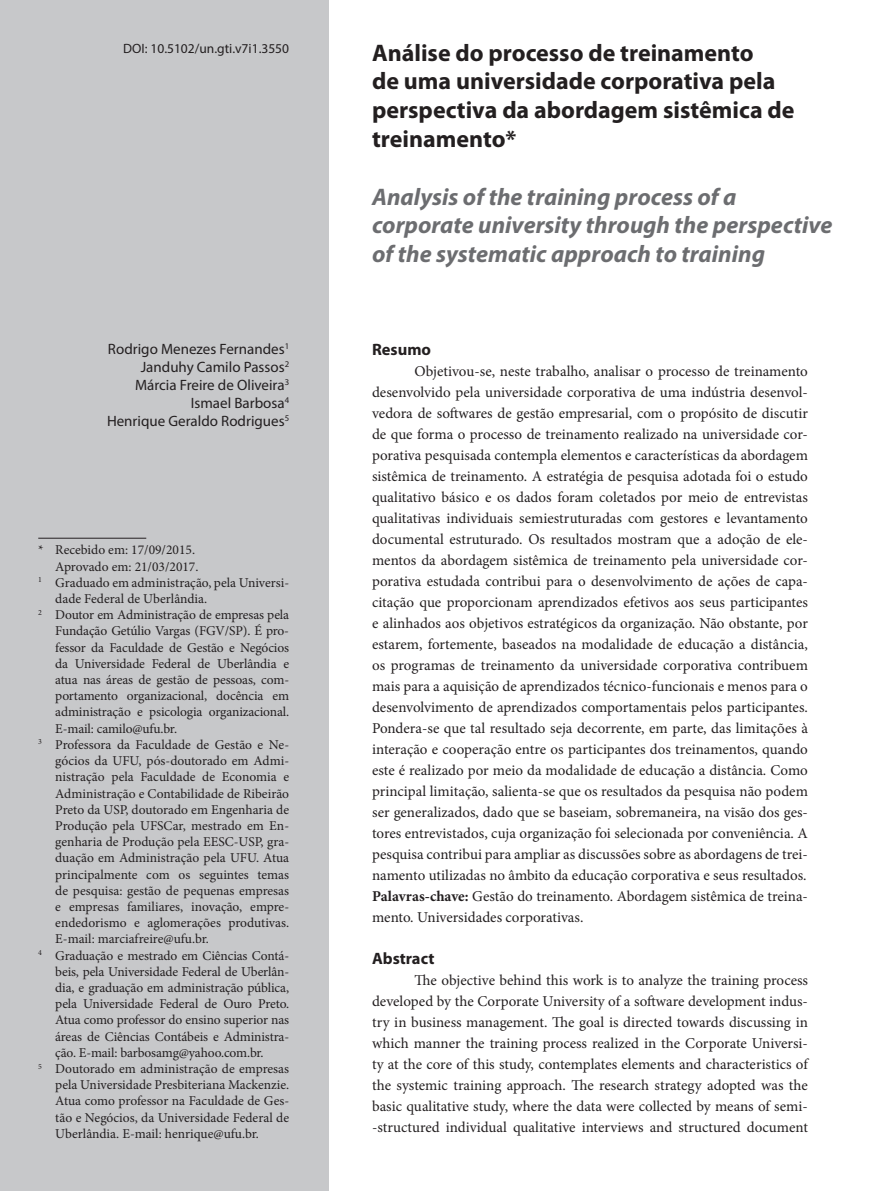
<style>
.page{position:relative;width:893px;height:1191px;background:#fff}
.page>*{position:absolute;margin:0;border:0;box-sizing:border-box;transform-origin:0 0}
.t1{font:700 24px/28.8px "Myriad Pro";color:#231f20}
.t2{font:italic 700 24px/28.8px "Myriad Pro";color:#6c6d70}
.t3{font:700 16.5px "Myriad Pro";color:#231f20}
.t4{font:15px/21px "Minion Pro";color:#231f20;text-align:justify}
.t5{font:15px/18px "Myriad Pro";color:#231f20;text-align:right}
.t6{font:13.5px "Minion Pro";letter-spacing:-.005em;color:#231f20}
.t7{font:13.5px "Myriad Pro";color:#231f20}
.s1{font-weight:700}
</style>
<div class="page">
<div style="left:0;top:0;width:329px;height:1191px;background:#c7c8ca"></div>
<hr style="left:38px;top:538px;width:108px;height:1px;background:#231f20">
<p class="t7" style="left:123px;top:40px;width:167px">DOI: 10.5102/un.gti.v7i1.3550</p>
<p class="t5" style="left:107px;top:339px;width:184px">Rodrigo Menezes Fernandes<sup>1<br></sup>Janduhy Camilo Passos<sup>2<br></sup>Márcia Freire de Oliveira<sup>3<br></sup>Ismael Barbosa<sup>4<br></sup>Henrique Geraldo Rodrigues<sup>5</sup></p>
<p class="t6" style="left:38px;top:541px;width:158px">* Recebido em: 17/09/2015.</p>
<p class="t6" style="left:55px;top:557px;width:145px">Aprovado em: 21/03/2017.</p>
<p class="t6" style="left:38px;top:573px;width:252px"><sup>1</sup> Graduado em administração, pela Universi-</p>
<p class="t6" style="left:55px;top:589px;width:153px">dade Federal de Uberlândia.</p>
<p class="t6" style="left:38px;top:606px;width:252px"><sup>2</sup> Doutor em Administração de empresas pela</p>
<p class="t6" style="left:55px;top:622px;width:235px">Fundação Getúlio Vargas (FGV/SP). É pro-</p>
<p class="t6" style="left:55px;top:638px;width:235px">fessor da Faculdade de Gestão e Negócios</p>
<p class="t6" style="left:55px;top:654px;width:235px">da Universidade Federal de Uberlândia e</p>
<p class="t6" style="left:55px;top:670px;width:235px">atua nas áreas de gestão de pessoas, com-</p>
<p class="t6" style="left:55px;top:687px;width:235px">portamento organizacional, docência em</p>
<p class="t6" style="left:55px;top:703px;width:235px">administração e psicologia organizacional.</p>
<p class="t6" style="left:55px;top:719px;width:123px">E-mail: camilo@ufu.br.</p>
<p class="t6" style="left:38px;top:735px;width:252px"><sup>3</sup> Professora da Faculdade de Gestão e Ne-</p>
<p class="t6" style="left:55px;top:751px;width:235px">gócios da UFU, pós-doutorado em Admi-</p>
<p class="t6" style="left:55px;top:768px;width:235px">nistração pela Faculdade de Economia e</p>
<p class="t6" style="left:55px;top:784px;width:235px">Administração e Contabilidade de Ribeirão</p>
<p class="t6" style="left:55px;top:800px;width:235px">Preto da USP, doutorado em Engenharia de</p>
<p class="t6" style="left:55px;top:816px;width:235px">Produção pela UFSCar, mestrado em En-</p>
<p class="t6" style="left:55px;top:832px;width:235px">genharia de Produção pela EESC-USP, gra-</p>
<p class="t6" style="left:55px;top:849px;width:235px">duação em Administração pela UFU. Atua</p>
<p class="t6" style="left:55px;top:865px;width:235px">principalmente com os seguintes temas</p>
<p class="t6" style="left:55px;top:881px;width:235px">de pesquisa: gestão de pequenas empresas</p>
<p class="t6" style="left:55px;top:897px;width:235px">e empresas familiares, inovação, empre-</p>
<p class="t6" style="left:55px;top:913px;width:235px">endedorismo e aglomerações produtivas.</p>
<p class="t6" style="left:55px;top:930px;width:155px">E-mail: marciafreire@ufu.br.</p>
<p class="t6" style="left:38px;top:946px;width:252px"><sup>4</sup> Graduação e mestrado em Ciências Contá-</p>
<p class="t6" style="left:55px;top:962px;width:235px">beis, pela Universidade Federal de Uberlân-</p>
<p class="t6" style="left:55px;top:978px;width:235px">dia, e graduação em administração pública,</p>
<p class="t6" style="left:55px;top:994px;width:235px">pela Universidade Federal de Ouro Preto.</p>
<p class="t6" style="left:55px;top:1011px;width:235px">Atua como professor do ensino superior nas</p>
<p class="t6" style="left:55px;top:1027px;width:235px">áreas de Ciências Contábeis e Administra-</p>
<p class="t6" style="left:55px;top:1043px;width:210px">ção. E-mail: barbosamg@yahoo.com.br.</p>
<p class="t6" style="left:38px;top:1059px;width:252px"><sup>5</sup> Doutorado em administração de empresas</p>
<p class="t6" style="left:55px;top:1075px;width:235px">pela Universidade Presbiteriana Mackenzie.</p>
<p class="t6" style="left:55px;top:1092px;width:235px">Atua como professor na Faculdade de Ges-</p>
<p class="t6" style="left:55px;top:1108px;width:235px">tão e Negócios, da Universidade Federal de</p>
<p class="t6" style="left:55px;top:1124px;width:205px">Uberlândia. E-mail: henrique@ufu.br.</p>
<h1 class="t1" style="left:372px;top:38px;width:424px">Análise do processo de treinamento<br>de uma universidade corporativa pela perspectiva da abordagem sistêmica de treinamento*</h1>
<h1 class="t2" style="left:372px;top:181px;width:462px">Analysis of the training process of a corporate university through the perspective of the systematic approach to training</h1>
<p class="t3" style="left:372px;top:340px;width:60px">Resumo</p>
<p class="t4" style="left:372px;top:361px;width:437px;text-indent:43px">Objetivou-se, neste trabalho, analisar o processo de treinamento desenvolvido pela universidade corporativa de uma indústria desenvol&shy;vedora de softwares de gestão empresarial, com o propósito de discutir de que forma o processo de treinamento realizado na universidade cor&shy;porativa pesquisada contempla elementos e características da abordagem sistêmica de treinamento. A estratégia de pesquisa adotada foi o estudo qualitativo básico e os dados foram coletados por meio de entrevistas qualitativas individuais semiestruturadas com gestores e levantamento documental estruturado. Os resultados mostram que a adoção de ele&shy;mentos da abordagem sistêmica de treinamento pela universidade cor&shy;porativa estudada contribui para o desenvolvimento de ações de capa&shy;citação que proporcionam aprendizados efetivos aos seus participantes e alinhados aos objetivos estratégicos da organização. Não obstante, por estarem, fortemente, baseados na modalidade de educação a distância, os programas de treinamento da universidade corporativa contribuem mais para a aquisição de aprendizados técnico-funcionais e menos para o desenvolvimento de aprendizados comportamentais pelos participantes.<br>Pondera-se que tal resultado seja decorrente, em parte, das limitações à interação e cooperação entre os participantes dos treinamentos, quando este é realizado por meio da modalidade de educação a distância. Como principal limitação, salienta-se que os resultados da pesquisa não podem ser generalizados, dado que se baseiam, sobremaneira, na visão dos ges&shy;tores entrevistados, cuja organização foi selecionada por conveniência. A pesquisa contribui para ampliar as discussões sobre as abordagens de trei&shy;namento utilizadas no âmbito da educação corporativa e seus resultados.<br><span class="s1">Palavras-chave:</span> Gestão do treinamento. Abordagem sistêmica de treina&shy;mento. Universidades corporativas.</p>
<p class="t3" style="left:372px;top:949px;width:64px">Abstract</p>
<p class="t4" style="left:372px;top:970px;width:437px;text-indent:43px">The objective behind this work is to analyze the training process developed by the Corporate University of a software development indus&shy;try in business management. The goal is directed towards discussing in which manner the training process realized in the Corporate Universi&shy;ty at the core of this study, contemplates elements and characteristics of the systemic training approach. The research strategy adopted was the basic qualitative study, where the data were collected by means of semi--structured individual qualitative interviews and structured document</p>
</div>
